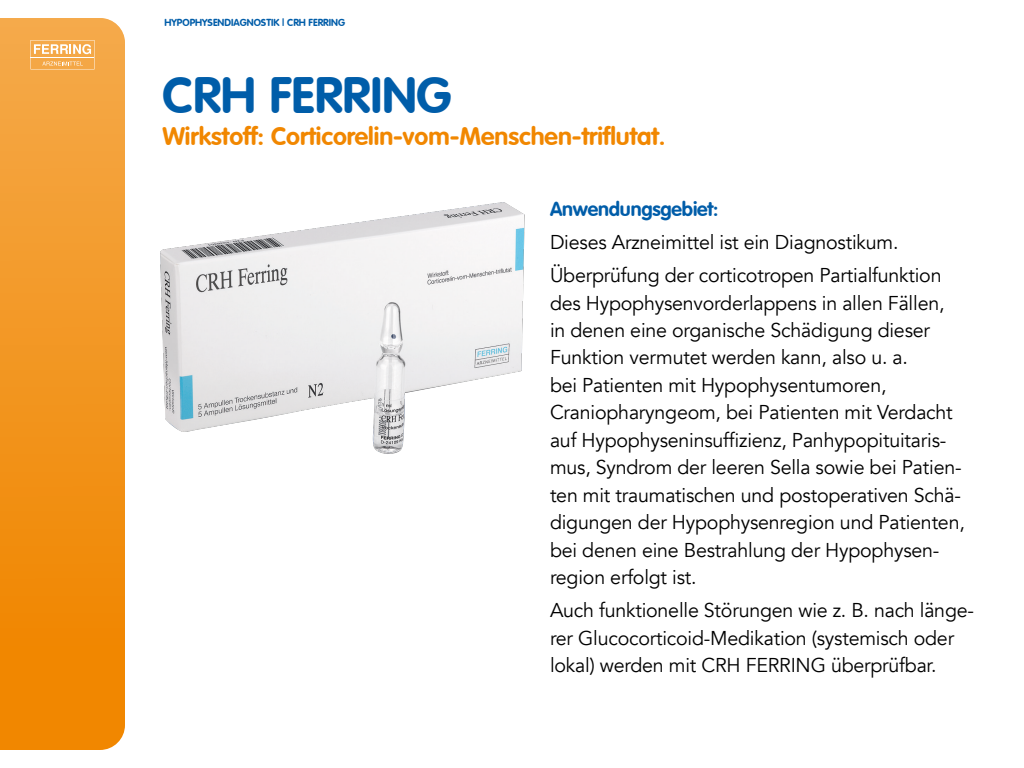
<style>
.page{position:relative;width:1024px;height:768px;background:#fff}
.page>*{position:absolute;margin:0;border:0;box-sizing:border-box;transform-origin:0 0}
.t1{font:700 50px "VAG Rounded";color:#005da9}
.t2{font:700 25px "VAG Rounded";color:#f18700}
.t3{font:20px/27.5px "Avenir";letter-spacing:-.01em;color:#000}
.t4{font:700 20px "VAG Rounded";letter-spacing:-.01em;color:#005da9}
.t5{font:700 10px "VAG Rounded";color:#005da9}
</style>
<div class="page">
<svg style="left:0;top:18px;width:125px;height:732px;background:#f29520"></svg>
<hr style="left:30px;top:58px;width:64px;height:1px;background:#fff">
<svg style="left:31px;top:40px;width:63px;height:29px;background:#f6bc72"></svg>
<img style="left:160px;top:202px;width:365px;height:252px">
<p class="t5" style="left:164px;top:16px;width:182px">HYPOPHYSENDIAGNOSTIK | CRH FERRING</p>
<h1 class="t1" style="left:162px;top:67px;width:291px">CRH FERRING</h1>
<p class="t2" style="left:162px;top:121px;width:505px">Wirkstoff: Corticorelin-vom-Menschen-triflutat.</p>
<p class="t4" style="left:550px;top:197px;width:170px">Anwendungsgebiet:</p>
<p class="t3" style="left:550px;top:226px;width:393px;line-height:33px">Dieses Arzneimittel ist ein Diagnostikum.<br>Überprüfung der corticotropen Partialfunktion</p>
<p class="t3" style="left:550px;top:289px;width:416px">des Hypophysenvorderlappens in allen Fällen, in denen eine organische Schädigung dieser Funktion vermutet werden kann, also u. a.<br>bei Patienten mit Hypophysentumoren, Craniopharyngeom, bei Patienten mit Verdacht auf Hypophyseninsuffizienz, Panhypopituitaris&shy;mus, Syndrom der leeren Sella sowie bei Patien&shy;ten mit traumatischen und postoperativen Schä&shy;digungen der Hypophysenregion und Patienten, bei denen eine Bestrahlung der Hypophysen&shy;region erfolgt ist.</p>
<p class="t3" style="left:550px;top:597px;width:426px">Auch funktionelle Störungen wie z. B. nach länge&shy;rer Glucocorticoid-Medikation (systemisch oder lokal) werden mit CRH FERRING überprüfbar.</p>
</div>
